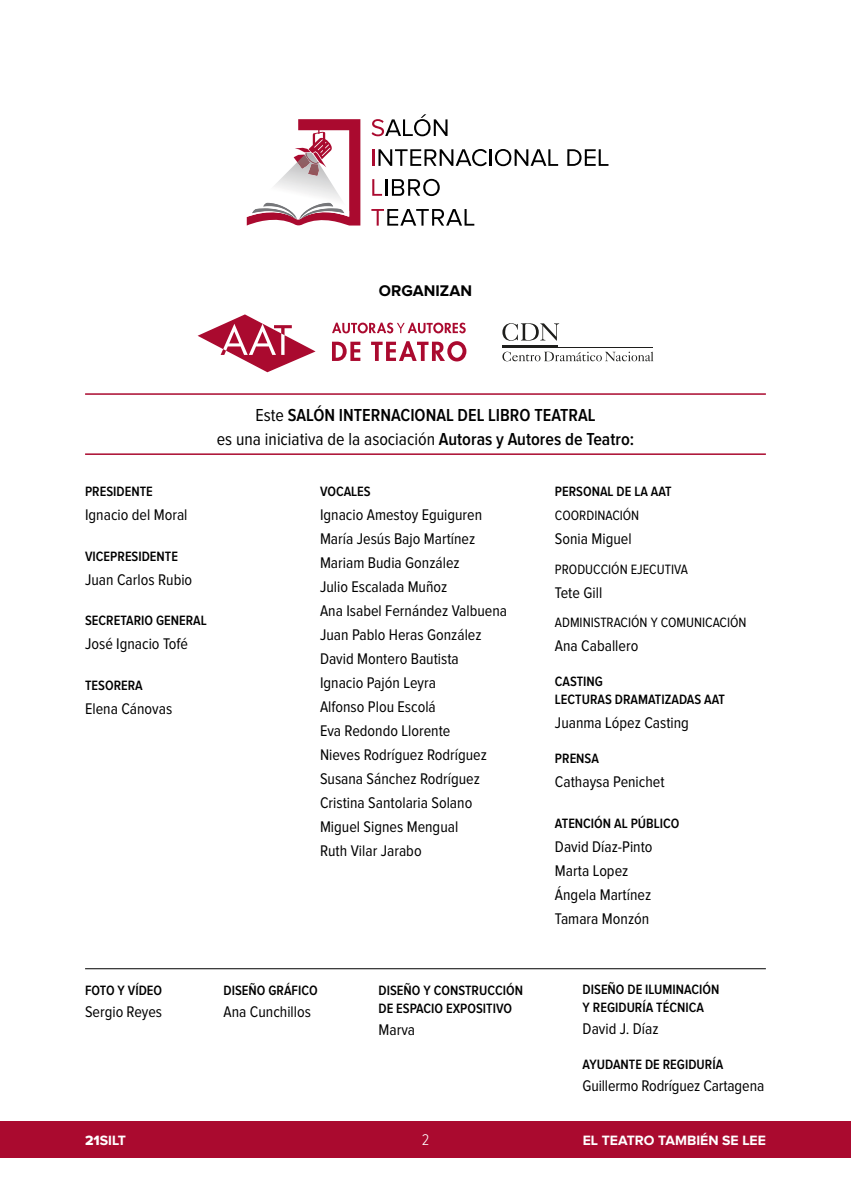
<style>
.page{position:relative;width:851px;height:1191px;background:#fff}
.page>*{position:absolute;margin:0;border:0;box-sizing:border-box;transform-origin:0 0}
.t1{font:600 18px/24px "Proxima Nova Cond";color:#000;text-align:center}
.t2{font:16px/24px "Proxima Nova Cond";color:#000}
.t3{font:700 16px "Proxima Nova";color:#000}
.t4{font:300 16px "Proxima Nova Cond";color:#fff}
.t5{font:600 14px/18px "Proxima Nova Cond";color:#000}
.t6{font:14px "Proxima Nova Cond";color:#000}
.t7{font:700 14px "Proxima Nova";color:#fff}
.s1{font-weight:400}
.s2{font-family:"Proxima Nova Extrabld";font-weight:400}
</style>
<div class="page">
<div style="left:0;top:1120px;width:850px;height:37px;background:#aa0a2f"></div>
<hr style="left:85px;top:968px;width:680px;height:1px;background:#000">
<hr style="left:85px;top:453px;width:680px;height:2px;background:#aa0a2f">
<hr style="left:85px;top:393px;width:680px;height:2px;background:#aa0a2f">
<svg style="left:502px;top:352px;width:151px;height:9px"></svg>
<svg style="left:502px;top:323px;width:57px;height:18px"></svg>
<hr style="left:502px;top:347px;width:150px;height:1px;background:#1e1e1c">
<hr style="left:502px;top:345px;width:56px;height:2px;background:#1e1e1c">
<svg style="left:332px;top:322px;width:133px;height:11px"></svg>
<svg style="left:332px;top:342px;width:28px;height:19px"></svg>
<svg style="left:371px;top:341px;width:95px;height:20px"></svg>
<svg style="left:197px;top:314px;width:118px;height:58px"></svg>
<svg style="left:371px;top:114px;width:76px;height:22px"></svg>
<svg style="left:372px;top:149px;width:186px;height:17px"></svg>
<svg style="left:567px;top:149px;width:41px;height:17px"></svg>
<svg style="left:372px;top:179px;width:67px;height:17px"></svg>
<svg style="left:371px;top:209px;width:103px;height:17px"></svg>
<svg style="left:247px;top:119px;width:113px;height:107px"></svg>
<img style="left:252px;top:203px;width:44px;height:14px">
<img style="left:300px;top:203px;width:44px;height:14px">
<p class="t3" style="left:379px;top:283px;width:95px">ORGANIZAN</p>
<p class="t1" style="left:217px;top:403px;width:419px"><span class="s1">Este</span> SALÓN INTERNACIONAL DEL LIBRO TEATRAL<br><span class="s1">es una iniciativa de la asociación</span> Autoras y Autores de Teatro:</p>
<p class="t5" style="left:85px;top:483px;width:69px">PRESIDENTE</p>
<p class="t2" style="left:85px;top:503px;width:104px">Ignacio del Moral</p>
<p class="t5" style="left:85px;top:547px;width:94px">VICEPRESIDENTE</p>
<p class="t2" style="left:85px;top:568px;width:109px">Juan Carlos Rubio</p>
<p class="t5" style="left:85px;top:612px;width:123px">SECRETARIO GENERAL</p>
<p class="t2" style="left:85px;top:632px;width:104px">José Ignacio Tofé</p>
<p class="t5" style="left:85px;top:677px;width:59px">TESORERA</p>
<p class="t2" style="left:85px;top:697px;width:89px">Elena Cánovas</p>
<p class="t5" style="left:320px;top:483px;width:52px">VOCALES</p>
<p class="t2" style="left:320px;top:503px;width:188px">Ignacio Amestoy Eguiguren<br>María Jesús Bajo Martínez<br>Mariam Budia González<br>Julio Escalada Muñoz<br>Ana Isabel Fernández Valbuena<br>Juan Pablo Heras González<br>David Montero Bautista<br>Ignacio Pajón Leyra<br>Alfonso Plou Escolá<br>Eva Redondo Llorente<br>Nieves Rodríguez Rodríguez<br>Susana Sánchez Rodríguez<br>Cristina Santolaria Solano<br>Miguel Signes Mengual<br>Ruth Vilar Jarabo</p>
<p class="t5" style="left:555px;top:483px;width:118px">PERSONAL DE LA AAT</p>
<p class="t6" style="left:555px;top:509px;width:86px">COORDINACIÓN</p>
<p class="t2" style="left:555px;top:527px;width:78px">Sonia Miguel</p>
<p class="t6" style="left:555px;top:562px;width:134px">PRODUCCIÓN EJECUTIVA</p>
<p class="t2" style="left:555px;top:581px;width:49px">Tete Gill</p>
<p class="t6" style="left:555px;top:616px;width:193px">ADMINISTRACIÓN Y COMUNICACIÓN</p>
<p class="t2" style="left:555px;top:634px;width:85px">Ana Caballero</p>
<p class="t5" style="left:555px;top:673px;width:171px">CASTING<br>LECTURAS DRAMATIZADAS AAT</p>
<p class="t2" style="left:555px;top:711px;width:135px">Juanma López Casting</p>
<p class="t5" style="left:555px;top:750px;width:45px">PRENSA</p>
<p class="t2" style="left:555px;top:770px;width:111px">Cathaysa Penichet</p>
<p class="t5" style="left:555px;top:815px;width:126px">ATENCIÓN AL PÚBLICO</p>
<p class="t2" style="left:555px;top:835px;width:99px">David Díaz-Pinto<br>Marta Lopez<br>Ángela Martínez<br>Tamara Monzón</p>
<p class="t5" style="left:85px;top:982px;width:78px">FOTO Y VÍDEO</p>
<p class="t2" style="left:85px;top:1000px;width:78px">Sergio Reyes</p>
<p class="t5" style="left:223px;top:982px;width:96px">DISEÑO GRÁFICO</p>
<p class="t2" style="left:223px;top:1000px;width:89px">Ana Cunchillos</p>
<p class="t5" style="left:378px;top:982px;width:146px">DISEÑO Y CONSTRUCCIÓN<br>DE ESPACIO EXPOSITIVO</p>
<p class="t2" style="left:378px;top:1018px;width:38px">Marva</p>
<p class="t5" style="left:582px;top:981px;width:138px">DISEÑO DE ILUMINACIÓN<br>Y REGIDURÍA TÉCNICA</p>
<p class="t2" style="left:582px;top:1017px;width:77px">David J. Díaz</p>
<p class="t5" style="left:582px;top:1056px;width:142px">AYUDANTE DE REGIDURÍA</p>
<p class="t2" style="left:582px;top:1074px;width:183px">Guillermo Rodríguez Cartagena</p>
<p class="t7" style="left:85px;top:1133px;width:42px"><span class="s2">21</span>SILT</p>
<p class="t4" style="left:421px;top:1132px;width:9px">2</p>
<p class="t7" style="left:582px;top:1133px;width:184px">EL TEATRO TAMBIÉN SE LEE</p>
</div>
